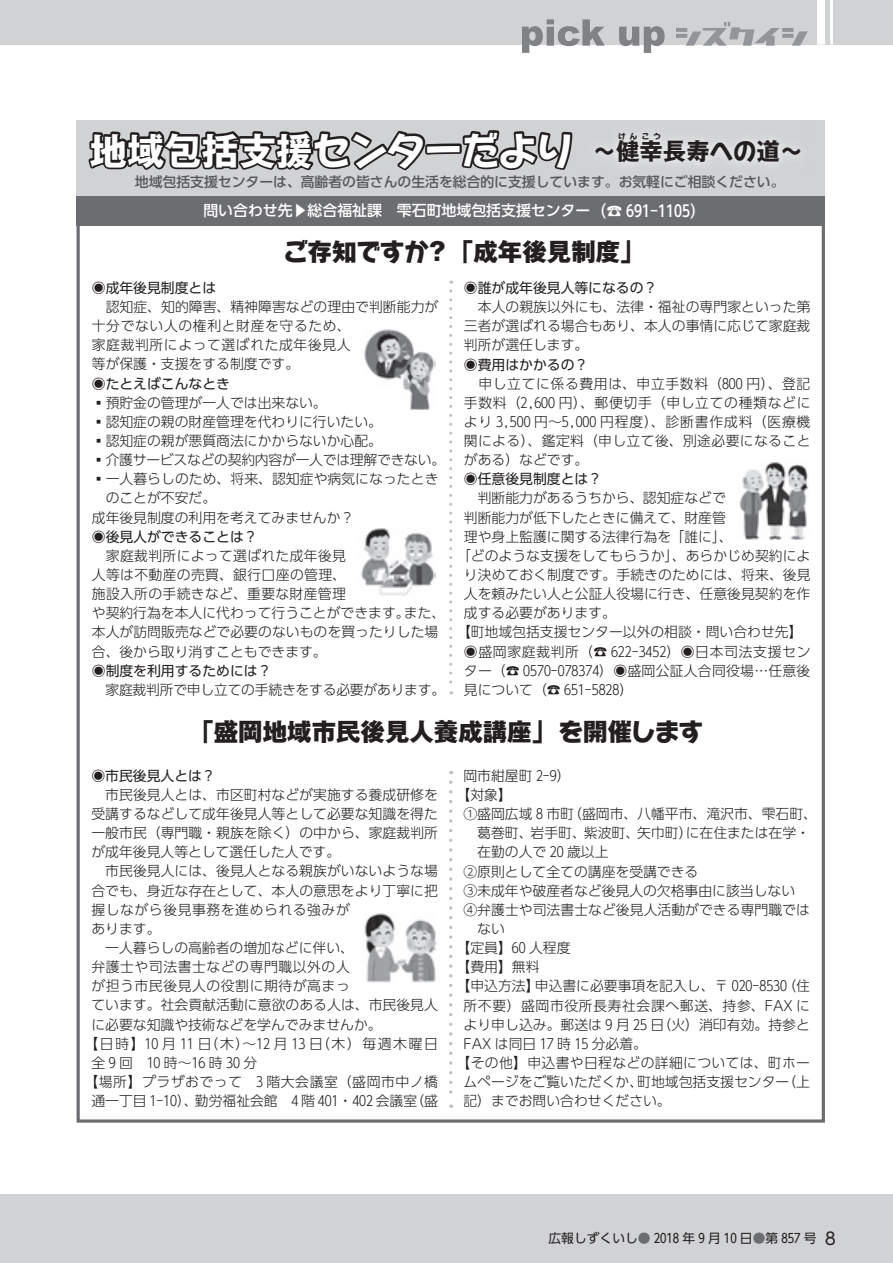
<style>
.page{position:relative;width:893px;height:1263px;background:#fff}
.page>*{position:absolute;margin:0;border:0;box-sizing:border-box;transform-origin:0 0}
.t1{font:700 37.2px "Happy N Std";color:#fff}
.t2{font:800 24.45px "Gothic MB101 Pr 6 N";color:#231f20}
.t3{font:800 24.45px "Happy N Std";color:#231f20}
.t4{font:700 23.4px "Gothic MB101 Pr 6 N";color:#231f20}
.t5{font:16.95px "UD Shin Go Pr 6 N";color:#231f20}
.t6{font:500 14.85px "UD Shin Go Pr 6 N";color:#fff}
.t7{font:300 13.8px/19.2px "UD Shin Go Pr 6 N";letter-spacing:.005em;color:#231f20;text-align:justify}
.t8{font:300 13.8px/19.2px "UD Shin Go Pr 6 N";letter-spacing:.045em;color:#231f20}
.t9{font:13.8px "UD Shin Go Pr 6 N";color:#231f20}
.t10{font:300 13.8px "UD Shin Go Pr 6 N";letter-spacing:.04em;color:#231f20}
.t11{font:500 13.8px "UD Shin Go Pr 6 N";color:#57585a}
.t12{font:300 13.8px "UD Shin Go Pr 6 N";letter-spacing:.05em;color:#231f20}
.t13{font:300 13.8px "UD Shin Go Pr 6 N";letter-spacing:.115em;color:#231f20}
.t14{font:300 13.8px "UD Shin Go Pr 6 N";letter-spacing:-.02em;color:#231f20}
.t15{font:300 13.8px "UD Shin Go Pr 6 N";letter-spacing:-.015em;color:#231f20}
.t16{font:300 13.8px "UD Shin Go Pr 6 N";letter-spacing:.025em;color:#231f20}
.t17{font:12.75px "UD Shin Go Pr 6 N";color:#231f20}
.t18{font:700 7.5px "Happy N Std";color:#231f20}
.s1{font-family:"Gothic MB101 Pr 6 N"}
.s2{font-family:"Happy N Std"}
.s3{font-size:15.9px}
.s4{color:#6c6d70}
</style>
<div class="page">
<div style="left:0;top:1195px;width:893px;height:68px;background:#d1d2d4"></div>
<div style="left:0;top:0;width:893px;height:45px;background:#d1d2d4"></div>
<svg style="left:522px;top:19px;width:83px;height:34px"></svg>
<svg style="left:619px;top:26px;width:46px;height:27px"></svg>
<svg style="left:676px;top:22px;width:132px;height:24px"></svg>
<hr style="left:830px;top:0;width:3px;height:45px;background:#fff">
<div style="left:817px;top:0;width:8px;height:45px;background:#fff"></div>
<div style="left:77px;top:120px;width:748px;height:82px;background:#d1d2d4"></div>
<div style="left:77px;top:196px;width:748px;height:29px;background:#6c6d70"></div>
<svg style="left:88px;top:130px;width:485px;height:41px"></svg>
<img style="left:600px;top:137px;width:197px;height:27px">
<svg style="left:449px;top:291px;width:3px;height:403px"></svg>
<svg style="left:449px;top:782px;width:3px;height:326px"></svg>
<img style="left:364px;top:329px;width:71px;height:81px">
<img style="left:361px;top:528px;width:74px;height:68px">
<img style="left:739px;top:462px;width:70px;height:78px">
<img style="left:364px;top:913px;width:73px;height:70px">
<h1 class="t1" style="left:90px;top:123px;width:485px"><span class="s1">地域包括支援</span>センターだより</h1>
<p class="t18" style="left:618px;top:130px;width:44px">けんこう</p>
<h3 class="t4" style="left:593px;top:132px;width:212px">～健幸長寿<span class="s2">への</span>道~</h3>
<p class="t11" style="left:135px;top:171px;width:651px">地域包括支援センターは、高齢者の皆さんの生活を総合的に支援しています。お気軽にご相談ください。</p>
<p class="t6" style="left:203px;top:198px;width:504px">問い合わせ先▶総合福祉課　雫石町地域包括支援センター<span class="s3">)☎ 6９₁–₁₁0₅(</span></p>
<h2 class="t3" style="left:283px;top:234px;width:147px">ご<span class="s1">存知</span>ですか</h2>
<h2 class="t2" style="left:425px;top:231px;width:221px">？「成年後見制度「</h2>
<p class="t9" style="left:92px;top:276px;width:126px">◉成年後見制度とは</p>
<p class="t8" style="left:92px;top:297px;width:348px">　認知症、知的障害、精神障害などの理由で判断能力が十分でない人の権利と財産を守るため、<br>家庭裁判所によって選ばれた成年後見人<br>等が保護・支援をする制度です。</p>
<p class="t9" style="left:92px;top:372px;width:140px">◉たとえばこんなとき</p>
<p class="t7" style="left:92px;top:392px;width:236px">▪預貯金の管理が一人では出来ない。</p>
<p class="t7" style="left:92px;top:411px;width:292px">▪認知症の親の財産管理を代わりに行いたい。</p>
<p class="t7" style="left:92px;top:431px;width:292px">▪認知症の親が悪質商法にかからないか心配。</p>
<p class="t14" style="left:92px;top:449px;width:355px">▪介護サービスなどの契約内容が一人では理解できない。</p>
<p class="t7" style="left:92px;top:469px;width:348px">▪一人暮らしのため、将来、認知症や病気になったとき</p>
<p class="t7" style="left:106px;top:488px;width:112px">のことが不安だ。</p>
<p class="t7" style="left:92px;top:507px;width:264px">成年後見制度の利用を考えてみませんか?</p>
<p class="t9" style="left:92px;top:525px;width:167px">◉後見人ができることは?</p>
<p class="t7" style="left:92px;top:545px;width:256px">　家庭裁判所によって選ばれた成年後見人等は不動産の売買、銀行口座の管理、施設入所の手続きなど、重要な財産管理</p>
<p class="t7" style="left:404px;top:603px;width:43px">また、</p>
<p class="t7" style="left:92px;top:603px;width:348px;text-align:left">や契約行為を本人に代わって行うことができます。<br>本人が訪問販売などで必要のないものを買ったりした場合、後から取り消すこともできます。</p>
<p class="t9" style="left:92px;top:659px;width:181px">◉制度を利用するためには?</p>
<p class="t15" style="left:92px;top:678px;width:355px">　家庭裁判所で申し立ての手続きをする必要があります。</p>
<p class="t9" style="left:464px;top:276px;width:195px">◉誰が成年後見人等になるの?</p>
<p class="t7" style="left:464px;top:297px;width:348px">　本人の親族以外にも、法律・福祉の専門家といった第三者が選ばれる場合もあり、本人の事情に応じて家庭裁判所が選任します。</p>
<p class="t9" style="left:464px;top:353px;width:126px">◉費用はかかるの?</p>
<p class="t7" style="left:464px;top:373px;width:348px">　申し立てに係る費用は、申立手数料（8００円）、登記手数料（ ︐2 6００円）、郵便切手（申し立ての種類などにより ︐3 5００円〜 ︐5 ０００円程度）、診断書作成料（医療機関による）、鑑定料（申し立て後、別途必要になることがある）などです。</p>
<p class="t9" style="left:464px;top:468px;width:140px">◉任意後見制度とは?</p>
<p class="t7" style="left:464px;top:488px;width:263px">　判断能力があるうちから、認知症などで</p>
<p class="t7" style="left:464px;top:507px;width:263px">判断能力が低下したときに備えて、財産管</p>
<p class="t7" style="left:464px;top:526px;width:270px">理や身上監護に関する法律行為を「誰に、「</p>
<p class="t7" style="left:457px;top:546px;width:355px">「どのような支援をしてもらうか」、あらかじめ契約によ</p>
<p class="t7" style="left:464px;top:565px;width:348px">り決めておく制度です。手続きのためには、将来、後見</p>
<p class="t7" style="left:464px;top:584px;width:348px">人を頼みたい人と公証人役場に行き、任意後見契約を作</p>
<p class="t7" style="left:464px;top:603px;width:154px">成する必要があります。</p>
<p class="t7" style="left:457px;top:622px;width:347px">【町地域包括支援センター以外の相談・問い合わせ先【</p>
<p class="t12" style="left:464px;top:640px;width:348px">◉盛岡家庭裁判所（☎ 622-3452）◉日本司法支援セン</p>
<p class="t7" style="left:464px;top:660px;width:348px">ター（☎ ０5７０-０７83７4）◉盛岡公証人合同役場…任意後</p>
<p class="t7" style="left:464px;top:679px;width:171px">見について)☎ 651-5828(</p>
<h2 class="t2" style="left:189px;top:711px;width:515px">「盛岡地域市民後見人養成講座」<span class="s2">を</span>開催<span class="s2">します</span></h2>
<p class="t9" style="left:91px;top:764px;width:126px">◉市民後見人とは?</p>
<p class="t7" style="left:91px;top:784px;width:348px">　市民後見人とは、市区町村などが実施する養成研修を</p>
<p class="t7" style="left:91px;top:804px;width:348px">受講するなどして成年後見人等として必要な知識を得た</p>
<p class="t7" style="left:91px;top:823px;width:348px">一般市民（専門職・親族を除く）の中から、家庭裁判所</p>
<p class="t7" style="left:91px;top:842px;width:250px">が成年後見人等として選任した人です。</p>
<p class="t7" style="left:91px;top:861px;width:348px">　市民後見人には、後見人となる親族がいないような場</p>
<p class="t7" style="left:91px;top:880px;width:348px">合でも、身近な存在として、本人の意思をより丁寧に把</p>
<p class="t10" style="left:91px;top:898px;width:260px">握しながら後見事務を進められる強みが</p>
<p class="t7" style="left:91px;top:918px;width:71px">あります。</p>
<p class="t7" style="left:91px;top:938px;width:264px">　一人暮らしの高齢者の増加などに伴い、</p>
<p class="t10" style="left:91px;top:956px;width:260px">弁護士や司法書士などの専門職以外の人</p>
<p class="t10" style="left:91px;top:975px;width:260px">が担う市民後見人の役割に期待が高まっ</p>
<p class="t7" style="left:91px;top:995px;width:348px">ています。社会貢献活動に意欲のある人は、市民後見人</p>
<p class="t7" style="left:91px;top:1014px;width:292px">に必要な知識や技術などを学んでみませんか。</p>
<p class="t13" style="left:85px;top:1032px;width:355px">【日時】1０月 11 （日 木）〜12 月 13 （日 木）毎週木曜日</p>
<p class="t7" style="left:91px;top:1052px;width:167px">全 9 回　1０時〜16 時 3０分</p>
<p class="t10" style="left:85px;top:1070px;width:355px">【場所】プラザおでって　3 階大会議室（盛岡市中ノ橋</p>
<p class="t7" style="left:410px;top:1091px;width:29px">（盛</p>
<p class="t7" style="left:463px;top:765px;width:109px">岡市紺屋町 2-9(</p>
<p class="t7" style="left:457px;top:785px;width:57px">【対象【</p>
<p class="t7" style="left:463px;top:804px;width:112px">①盛岡広域 8 市町</p>
<p class="t7" style="left:568px;top:804px;width:250px">（盛岡市、八幡平市、滝沢市、雫石町、</p>
<p class="t7" style="left:477px;top:823px;width:217px">葛巻町、岩手町、紫波町、矢巾町）</p>
<p class="t7" style="left:477px;top:842px;width:133px">在勤の人で 2０歳以上</p>
<p class="t7" style="left:463px;top:861px;width:236px">②原則として全ての講座を受講できる</p>
<p class="t7" style="left:463px;top:880px;width:333px">③未成年や破産者など後見人の欠格事由に該当しない</p>
<p class="t7" style="left:463px;top:899px;width:348px">④弁護士や司法書士など後見人活動ができる専門職では</p>
<p class="t7" style="left:477px;top:919px;width:29px">ない</p>
<p class="t7" style="left:457px;top:938px;width:116px">【定員】6０人程度</p>
<p class="t7" style="left:457px;top:957px;width:84px">【費用】無料</p>
<p class="t7" style="left:782px;top:976px;width:29px">（住</p>
<p class="t7" style="left:686px;top:823px;width:126px">に在住または在学・</p>
<p class="t7" style="left:457px;top:976px;width:84px">【申込方法】</p>
<p class="t8" style="left:463px;top:995px;width:348px">所不要）盛岡市役所長寿社会課へ郵送、持参、FAX に</p>
<p class="t7" style="left:463px;top:1014px;width:348px">より申し込み。郵送は 9 月 25 （日火）消印有効。持参と</p>
<p class="t7" style="left:463px;top:1033px;width:185px">FAX は同日 1７時 15 分必着。</p>
<p class="t16" style="left:457px;top:1051px;width:355px">【その他】申込書や日程などの詳細については、町ホー</p>
<p class="t7" style="left:782px;top:1072px;width:29px">（上</p>
<p class="t7" style="left:535px;top:976px;width:254px">申込書に必要事項を記入し、〒０2０-853０</p>
<p class="t7" style="left:463px;top:1072px;width:209px">ムページをご覧いただくか、<br>記）までお問い合わせください。</p>
<p class="t7" style="left:637px;top:1072px;width:154px">町地域包括支援センター</p>
<p class="t7" style="left:91px;top:1091px;width:108px">通一丁目 1-1０）、</p>
<p class="t7" style="left:195px;top:1091px;width:224px">勤労福祉会館　4 階 4０1・4０2 会議室</p>
<p class="t17" style="left:549px;top:1228px;width:269px">広報しずくいし<span class="s4">●</span> 20１８年 9 月１0 日<span class="s4">●</span>第８57 号</p>
<p class="t5" style="left:825px;top:1225px;width:13px">8</p>
</div>
